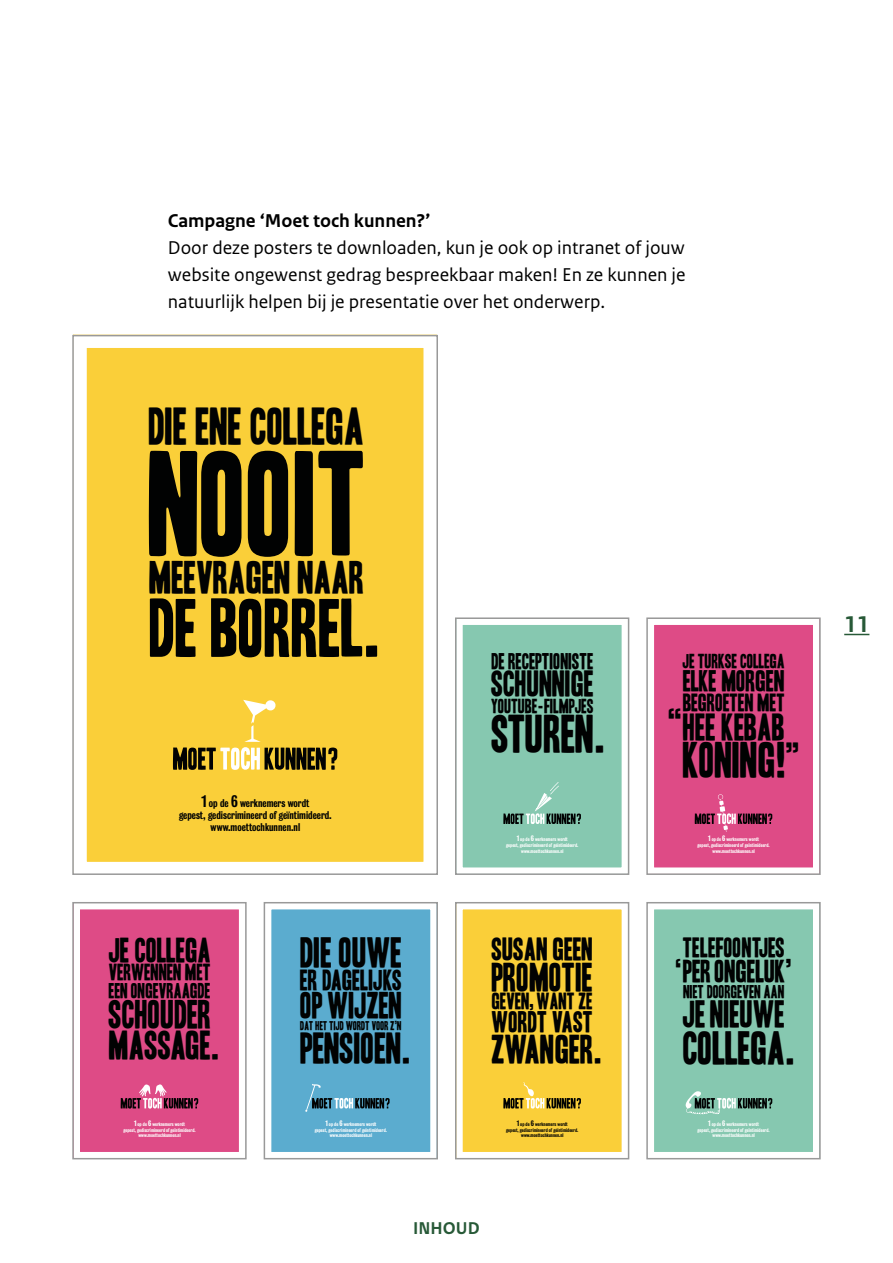
<style>
.page{position:relative;width:893px;height:1263px;background:#fff}
.page>*{position:absolute;margin:0;border:0;box-sizing:border-box;transform-origin:0 0}
.t1{font:128.7px "Headline One HPLHS";color:#010202}
.t2{font:71.25px "Headline One HPLHS";color:#010202}
.t3{font:45.9px "Headline One HPLHS";color:#010202}
.t4{font:45px "Headline One HPLHS";color:#010202}
.t5{font:43.2px "Headline One HPLHS";color:#010202}
.t6{font:40.35px "Headline One HPLHS";color:#010202}
.t7{font:39.6px "Headline One HPLHS";color:#010202}
.t8{font:37.65px "Headline One HPLHS";color:#010202}
.t9{font:36.6px "Headline One HPLHS";color:#010202}
.t10{font:35.1px "Headline One HPLHS";color:#010202}
.t11{font:34.8px "Headline One HPLHS";color:#010202}
.t12{font:34.65px "Headline One HPLHS";color:#010202}
.t13{font:33px "Headline One HPLHS";color:#010202}
.t14{font:32.7px "Headline One HPLHS";color:#010202}
.t15{font:32.25px "Headline One HPLHS";color:#010202}
.t16{font:31.65px "Headline One HPLHS";color:#010202}
.t17{font:30px "Headline One HPLHS";color:#010202}
.t18{font:27.75px "Headline One HPLHS";color:#010202}
.t19{font:27.45px "Headline One HPLHS";color:#010202}
.t20{font:25.8px "Headline One HPLHS";color:#010202}
.t21{font:25.2px "Headline One HPLHS";color:#010202}
.t22{font:24.15px "Headline One HPLHS";color:#010202}
.t23{font:700 24px "Rijksoverheid Sans Text";color:#275937}
.t24{font:21.45px "Headline One HPLHS";color:#010202}
.t25{font:20.25px "Headline One HPLHS";color:#010202}
.t26{font:20.1px "Headline One HPLHS";color:#010202}
.t27{font:19.65px "Headline One HPLHS";color:#010202}
.Broodtekst{font:19.5px/27px "Rijksoverheid Sans Text";color:#000;text-align:justify}
.Tussenkop{font:700 19.5px "Rijksoverheid Sans Text";color:#000}
.t28{font:18.45px "Headline One HPLHS";color:#010202}
.t29{font:700 18px "Rijksoverheid Sans Text";color:#275937}
.t30{font:17.55px "Headline One HPLHS";color:#010202}
.t31{font:16.05px "Headline One HPLHS";color:#010202}
.t32{font:10.95px "Headline One HPLHS";color:#010202}
.t33{font:10.2px/12.3px "Bureau Grotesque Three Five";color:#010202;text-align:center}
.t34{font:4.8px/5.8px "Bureau Grotesque Three Five";color:#fff;text-align:center}
.t35{font:4.8px/5.8px "Bureau Grotesque Three Five";color:#010202;text-align:center}
.s1{font-size:15.3px}
.s2{font-size:18.6px}
.s3{font-size:7.2px}
</style>
<div class="page">
<svg style="left:844px;top:634px;width:25px;height:1px"></svg>
<div style="left:73px;top:335px;width:364px;height:540px;background:#facf39"></div>
<div style="left:73px;top:335px;width:364px;height:540px;border:14px solid #fff"></div>
<svg style="left:173px;top:700px;width:164px;height:70px"></svg>
<div style="left:72px;top:335px;width:366px;height:540px;border:2px solid #999"></div>
<div style="left:456px;top:618px;width:172px;height:256px;background:#86c8b0"></div>
<div style="left:456px;top:618px;width:172px;height:256px;border:6px solid #fff"></div>
<svg style="left:503px;top:793px;width:78px;height:31px"></svg>
<svg style="left:550px;top:785px;width:9px;height:10px"></svg>
<div style="left:455px;top:617px;width:174px;height:258px;border:2px solid #999"></div>
<div style="left:648px;top:618px;width:171px;height:256px;background:#de4b86"></div>
<div style="left:648px;top:618px;width:171px;height:256px;border:6px solid #fff"></div>
<svg style="left:695px;top:794px;width:77px;height:38px"></svg>
<div style="left:646px;top:617px;width:175px;height:258px;border:2px solid #999"></div>
<div style="left:74px;top:903px;width:171px;height:255px;background:#de4b86"></div>
<div style="left:74px;top:903px;width:171px;height:255px;border:6px solid #fff"></div>
<svg style="left:121px;top:1084px;width:77px;height:24px"></svg>
<div style="left:72px;top:902px;width:175px;height:257px;border:2px solid #999"></div>
<div style="left:265px;top:903px;width:172px;height:255px;background:#5baccf"></div>
<div style="left:265px;top:903px;width:172px;height:255px;border:6px solid #fff"></div>
<svg style="left:305px;top:1084px;width:85px;height:28px"></svg>
<div style="left:264px;top:902px;width:174px;height:257px;border:2px solid #999"></div>
<div style="left:456px;top:903px;width:172px;height:255px;background:#facf39"></div>
<div style="left:456px;top:903px;width:172px;height:255px;border:6px solid #fff"></div>
<svg style="left:503px;top:1082px;width:78px;height:26px"></svg>
<div style="left:455px;top:902px;width:174px;height:257px;border:2px solid #999"></div>
<div style="left:648px;top:903px;width:171px;height:255px;background:#86c8b0"></div>
<div style="left:648px;top:903px;width:171px;height:255px;border:6px solid #fff"></div>
<svg style="left:685px;top:1091px;width:87px;height:24px"></svg>
<div style="left:646px;top:902px;width:175px;height:257px;border:2px solid #999"></div>
<p class="Tussenkop" style="left:168px;top:209px;width:264px">Campagne ‘Moet toch kunnen?’</p>
<p class="Broodtekst" style="left:168px;top:234px;width:519px">Door deze posters te downloaden, kun je ook op intranet of jouw website ongewenst gedrag bespreekbaar maken! En ze kunnen je natuurlijk helpen bij je presentatie over het onderwerp.</p>
<p class="t4" style="left:148px;top:405px;width:218px">DIE ENE COLLEGA</p>
<p class="t1" style="left:150px;top:442px;width:221px">NOOIT</p>
<p class="t7" style="left:149px;top:558px;width:217px">MEEVRAGEN NAAR</p>
<p class="t2" style="left:149px;top:594px;width:234px">DE BORREL.</p>
<p class="t33" style="left:179px;top:796px;width:154px"><span class="s1">1</span> op de <span class="s1">6</span> werknemers wordt<br>gepest, gediscrimineerd of geïntimideerd. www.moettochkunnen.nl</p>
<p class="t17" style="left:109px;top:935px;width:104px">JE COLLEGA</p>
<p class="t26" style="left:109px;top:963px;width:104px">VERWENNEN MET</p>
<p class="t28" style="left:109px;top:981px;width:103px">EEN ONGEVRAA<span class="s2">GDE</span></p>
<p class="t12" style="left:109px;top:998px;width:104px">SCHOUDER</p>
<p class="t10" style="left:109px;top:1029px;width:112px">MASSAGE.</p>
<p class="t34" style="left:124px;top:1121px;width:74px"><span class="s3">1</span> op de <span class="s3">6</span> werknemers wordt<br>gepest, gediscrimineerd of geïntimideerd. www.moettochkunnen.nl</p>
<p class="t9" style="left:300px;top:935px;width:104px">DIE OUWE</p>
<p class="t21" style="left:300px;top:968px;width:103px">ER DAGELIJKS</p>
<p class="t15" style="left:300px;top:990px;width:103px">OP WIJZEN</p>
<p class="t32" style="left:300px;top:1020px;width:103px">DAT HET TIJD WORDT VOOR Z’N</p>
<p class="t8" style="left:300px;top:1030px;width:112px">PENSIOEN.</p>
<p class="t34" style="left:315px;top:1121px;width:74px"><span class="s3">1</span> op de <span class="s3">6</span> werknemers wordt<br>gepest, gediscrimineerd of geïntimideerd. www.moettochkunnen.nl</p>
<p class="t27" style="left:491px;top:651px;width:104px">DE RECEPTIONISTE</p>
<p class="t16" style="left:491px;top:668px;width:104px">SCHUNNIGE</p>
<p class="t30" style="left:491px;top:697px;width:104px">YOUTUBE-FILMPJES</p>
<p class="t3" style="left:492px;top:712px;width:115px">STUREN.</p>
<p class="t34" style="left:506px;top:837px;width:74px"><span class="s3">1</span> op de <span class="s3">6</span> werknemers wordt<br>gepest, gediscrimineerd of geïntimideerd. www.moettochkunnen.nl</p>
<p class="t18" style="left:492px;top:935px;width:103px">SUSAN GEEN</p>
<p class="t11" style="left:492px;top:960px;width:103px">PROMOTIE</p>
<p class="t25" style="left:492px;top:991px;width:102px">GEVEN, WANT ZE</p>
<p class="t20" style="left:492px;top:1010px;width:103px">WORDT VAST</p>
<p class="t11" style="left:492px;top:1032px;width:112px">ZWANGER.</p>
<p class="t35" style="left:506px;top:1121px;width:74px"><span class="s3">1</span> op de <span class="s3">6</span> werknemers wordt<br>gepest, gediscrimineerd of geïntimideerd. www.moettochkunnen.nl</p>
<h3 class="t29" style="left:413px;top:1218px;width:68px">INHOUD</h3>
<p class="t30" style="left:683px;top:652px;width:104px">JE TURKSE COLLEGA</p>
<p class="t20" style="left:683px;top:668px;width:103px">ELKE MORGEN</p>
<p class="t24" style="left:683px;top:692px;width:104px">BEGROETEN MET</p>
<p class="t14" style="left:683px;top:712px;width:103px">HEE KEBAB</p>
<p class="t5" style="left:683px;top:740px;width:106px">KONING!</p>
<p class="t14" style="left:668px;top:708px;width:15px">“</p>
<p class="t14" style="left:786px;top:741px;width:15px">”</p>
<p class="t34" style="left:698px;top:837px;width:74px"><span class="s3">1</span> op de <span class="s3">6</span> werknemers wordt<br>gepest, gediscrimineerd of geïntimideerd. www.moettochkunnen.nl</p>
<p class="t22" style="left:683px;top:935px;width:104px">TELEFOONTJES</p>
<p class="t31" style="left:683px;top:984px;width:103px">NIET DOORGEVEN AAN</p>
<p class="t13" style="left:683px;top:998px;width:104px">JE NIEUWE</p>
<p class="t19" style="left:676px;top:958px;width:118px">‘PER ONGELUK’</p>
<p class="t6" style="left:683px;top:1028px;width:114px">COLLEGA.</p>
<p class="t34" style="left:698px;top:1121px;width:74px"><span class="s3">1</span> op de <span class="s3">6</span> werknemers wordt<br>gepest, gediscrimineerd of geïntimideerd. www.moettochkunnen.nl</p>
<h3 class="t23" style="left:844px;top:610px;width:27px">11</h3>
</div>
